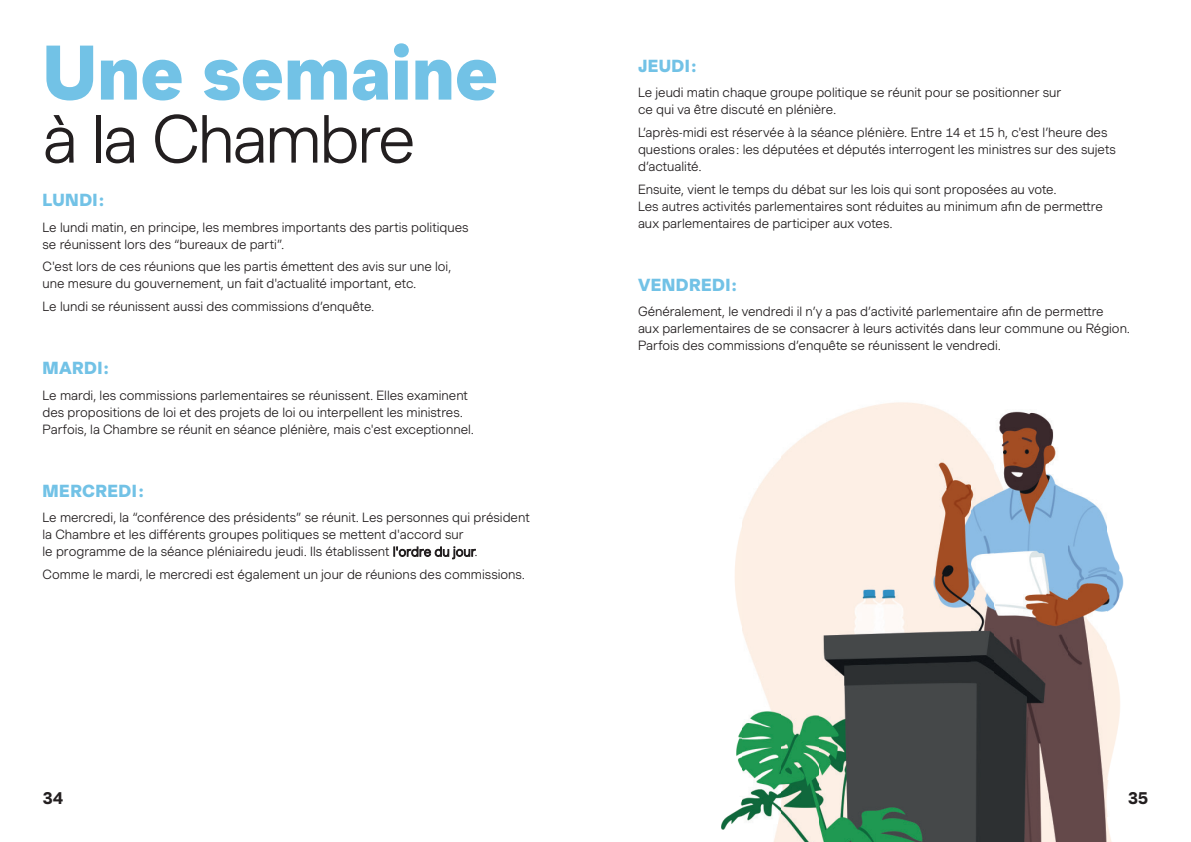
<style>
.page{position:relative;width:1191px;height:842px;background:#fff}
.page>*{position:absolute;margin:0;border:0;box-sizing:border-box;transform-origin:0 0}
.t1{font:900 75px "Muoto";letter-spacing:-.01em;color:#72c2e6}
.t2{font:300 66px "Muoto";letter-spacing:-.035em;color:#231f20}
.t3{font:900 17px "Muoto";letter-spacing:.02em;color:#72c2e6}
.t4{font:700 17px "Muoto";color:#231f20}
.t5{font:300 13px/17px "Muoto";color:#231f20}
</style>
<div class="page">
<img style="left:819px;top:402px;width:153px;height:440px">
<img style="left:993px;top:411px;width:56px;height:431px">
<img style="left:780px;top:427px;width:39px;height:415px">
<img style="left:972px;top:435px;width:21px;height:407px">
<img style="left:1049px;top:422px;width:20px;height:420px">
<img style="left:761px;top:459px;width:19px;height:383px">
<img style="left:741px;top:483px;width:20px;height:338px">
<img style="left:1069px;top:491px;width:19px;height:351px">
<img style="left:1088px;top:500px;width:21px;height:342px">
<img style="left:735px;top:531px;width:6px;height:90px">
<img style="left:1107px;top:519px;width:17px;height:101px">
<img style="left:1107px;top:638px;width:13px;height:141px">
<img style="left:736px;top:731px;width:5px;height:37px">
<img style="left:721px;top:803px;width:20px;height:27px">
<img style="left:1107px;top:817px;width:5px;height:25px">
<p class="t1" style="left:43px;top:16px;width:457px">Une semaine</p>
<p class="t2" style="left:43px;top:91px;width:375px">à la Chambre</p>
<p class="t3" style="left:43px;top:187px;width:63px">LUNDI :</p>
<p class="t5" style="left:43px;top:218px;width:427px">Le lundi matin, en principe, les membres importants des partis politiques se réunissent lors des “bureaux de parti”.</p>
<p class="t5" style="left:43px;top:258px;width:410px">C'est lors de ces réunions que les partis émettent des avis sur une loi, une mesure du gouvernement, un fait d'actualité important, etc.</p>
<p class="t5" style="left:43px;top:298px;width:333px">Le lundi se réunissent aussi des commissions d’enquête.</p>
<p class="t3" style="left:43px;top:355px;width:67px">MARDI :</p>
<p class="t5" style="left:43px;top:386px;width:433px">Le mardi, les commissions parlementaires se réunissent. Elles examinent des propositions de loi et des projets de loi ou interpellent les ministres.<br>Parfois, la Chambre se réunit en séance plénière, mais c'est exceptionnel.</p>
<p class="t3" style="left:43px;top:478px;width:102px">MERCREDI :</p>
<p class="t5" style="left:43px;top:509px;width:488px">Le mercredi, la “conférence des présidents” se réunit. Les personnes qui président la Chambre et les différents groupes politiques se mettent d'accord sur<br>le programme de la séance pléniairedu jeudi. Ils établissent l'ordre du jour.</p>
<p class="t5" style="left:43px;top:566px;width:484px">Comme le mardi, le mercredi est également un jour de réunions des commissions.</p>
<p class="t3" style="left:638px;top:53px;width:59px">JEUDI :</p>
<p class="t5" style="left:638px;top:84px;width:425px">Le jeudi matin chaque groupe politique se réunit pour se positionner sur ce qui va être discuté en plénière.</p>
<p class="t5" style="left:638px;top:124px;width:479px">L’après-midi est réservée à la séance plénière. Entre 14 et 15 h, c'est l’heure des questions orales : les députées et députés interrogent les ministres sur des sujets d’actualité.</p>
<p class="t5" style="left:638px;top:180px;width:466px">Ensuite, vient le temps du débat sur les lois qui sont proposées au vote.<br>Les autres activités parlementaires sont réduites au minimum afin de permettre aux parlementaires de participer aux votes.</p>
<p class="t3" style="left:638px;top:272px;width:100px">VENDREDI :</p>
<p class="t5" style="left:638px;top:303px;width:493px">Généralement, le vendredi il n’y a pas d’activité parlementaire afin de permettre<br>aux parlementaires de se consacrer à leurs activités dans leur commune ou Région.<br>Parfois des commissions d’enquête se réunissent le vendredi.</p>
<p class="t4" style="left:43px;top:785px;width:22px">34</p>
<p class="t4" style="left:1127px;top:785px;width:22px">35</p>
</div>
